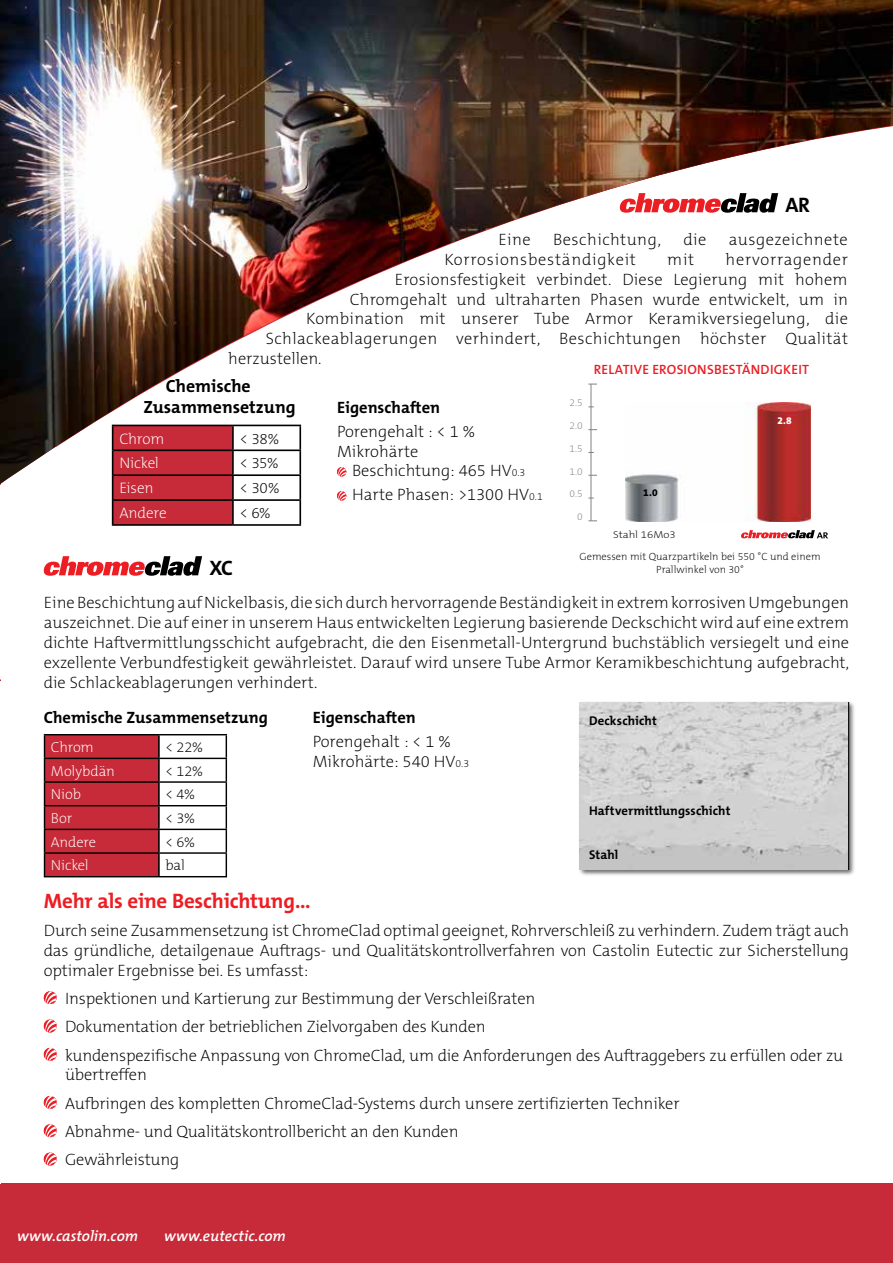
<style>
.page{position:relative;width:893px;height:1263px;background:#fff}
.page>*{position:absolute;margin:0;border:0;box-sizing:border-box;transform-origin:0 0}
.t1{font:700 21px "The Mix B W7";letter-spacing:-.01em;color:#ed1d24}
.t2{font:700 21px "The Mix B W7";color:#000}
.t3{font:700 17.7px/21.3px "The Mix B W7";color:#000}
.t4{font:200 16.5px/19.8px "The Mix B W2";letter-spacing:-.005em;color:#000}
.t5{font:200 16.5px "The Mix B W2";letter-spacing:.025em;color:#000}
.t6{font:200 16.5px "The Mix B W2";letter-spacing:.02em;color:#000}
.t7{font:700 16.5px "The Mix B W7";color:#000}
.t8{font:200 16.5px "The Mix B W2";letter-spacing:.045em;color:#000}
.t9{font:200 16.5px "The Mix B W2";letter-spacing:.03em;color:#000}
.t10{font:200 15.3px "The Mix B W2";letter-spacing:-.015em;color:#fff}
.t11{font:200 15.3px "The Mix B W2";color:#000}
.t12{font:italic 600 15px "The Mix B W6";color:#fff}
.t13{font:200 14.55px "The Mix B W2";letter-spacing:-.01em;color:#fff}
.t14{font:200 14.55px "The Mix B W2";letter-spacing:-.005em;color:#000}
.t15{font:600 13.5px "The Mix B W6";letter-spacing:.02em;color:#ed1d24}
.t16{font:700 12.75px "The Mix B W7";letter-spacing:.005em;color:#000}
.t17{font:200 10.5px/12.6px "The Mix B W2";color:#000;text-align:center}
.t18{font:200 10.2px "The Mix B W2";color:#808285}
.t19{font:200 10.2px "The Mix B W2";color:#000;scale:1.11 1}
.t20{font:800 10.2px "The Mix B W8";color:#fff}
.t21{font:800 10.2px "The Mix B W8";color:#000}
.s1{font-size:10.5px}
</style>
<div class="page">
<div style="left:0;top:1183px;width:893px;height:80px;background:#c72a38"></div>
<img style="left:0;top:0;width:893px;height:484px">
<svg style="left:43px;top:991px;width:14px;height:13px"></svg>
<svg style="left:43px;top:1019px;width:14px;height:14px"></svg>
<svg style="left:43px;top:1047px;width:14px;height:14px"></svg>
<svg style="left:43px;top:1096px;width:14px;height:13px"></svg>
<svg style="left:43px;top:1124px;width:14px;height:14px"></svg>
<svg style="left:43px;top:1152px;width:14px;height:14px"></svg>
<svg style="left:619px;top:193px;width:159px;height:20px"></svg>
<img style="left:625px;top:402px;width:185px;height:119px">
<svg style="left:741px;top:530px;width:87px;height:8px"></svg>
<hr style="left:591px;top:384px;width:1px;height:137px;background:#808285">
<svg style="left:336px;top:467px;width:11px;height:10px"></svg>
<svg style="left:337px;top:491px;width:10px;height:10px"></svg>
<div style="left:112px;top:425px;width:120px;height:99px;background:#c72a38"></div>
<hr style="left:112px;top:524px;width:120px;height:2px;background:#000">
<hr style="left:113px;top:449px;width:120px;height:2px;background:#000101">
<hr style="left:113px;top:474px;width:120px;height:2px;background:#000101">
<hr style="left:113px;top:499px;width:120px;height:2px;background:#000101">
<hr style="left:232px;top:425px;width:69px;height:1px;background:#000101">
<hr style="left:232px;top:426px;width:2px;height:23px;background:#000101">
<hr style="left:299px;top:426px;width:2px;height:23px;background:#000101">
<hr style="left:233px;top:449px;width:68px;height:2px;background:#000101">
<hr style="left:232px;top:451px;width:2px;height:23px;background:#000101">
<hr style="left:299px;top:451px;width:2px;height:23px;background:#000101">
<hr style="left:233px;top:474px;width:68px;height:2px;background:#000101">
<hr style="left:232px;top:476px;width:2px;height:23px;background:#000101">
<hr style="left:299px;top:476px;width:2px;height:23px;background:#000101">
<hr style="left:233px;top:499px;width:68px;height:2px;background:#000101">
<hr style="left:232px;top:501px;width:2px;height:23px;background:#000101">
<hr style="left:299px;top:501px;width:2px;height:23px;background:#000101">
<hr style="left:232px;top:524px;width:69px;height:2px;background:#000101">
<hr style="left:158px;top:735px;width:2px;height:23px;background:#000101">
<hr style="left:158px;top:759px;width:2px;height:22px;background:#000101">
<hr style="left:158px;top:783px;width:2px;height:22px;background:#000101">
<hr style="left:158px;top:806px;width:2px;height:23px;background:#000101">
<hr style="left:158px;top:830px;width:2px;height:22px;background:#000101">
<hr style="left:158px;top:854px;width:2px;height:22px;background:#000101">
<hr style="left:44px;top:734px;width:115px;height:1px;background:#000101">
<hr style="left:159px;top:734px;width:68px;height:1px;background:#000101">
<hr style="left:159px;top:758px;width:68px;height:1px;background:#000101">
<hr style="left:159px;top:781px;width:68px;height:2px;background:#000101">
<hr style="left:159px;top:805px;width:68px;height:1px;background:#000101">
<hr style="left:159px;top:829px;width:68px;height:1px;background:#000101">
<svg style="left:44px;top:735px;width:115px;height:141px;background:#b82734"></svg>
<hr style="left:159px;top:852px;width:68px;height:2px;background:#000101">
<svg style="left:226px;top:735px;width:1px;height:141px"></svg>
<hr style="left:44px;top:876px;width:115px;height:1px;background:#000101">
<hr style="left:159px;top:876px;width:68px;height:1px;background:#000101">
<svg style="left:43px;top:556px;width:159px;height:20px"></svg>
<div style="left:579px;top:701px;width:275px;height:175px;background:#000;opacity:.35"></div>
<img style="left:580px;top:702px;width:267px;height:167px">
<p class="t2" style="left:785px;top:191px;width:26px">AR</p>
<p class="t4" style="left:498px;top:230px;width:34px">Eine</p>
<p class="t9" style="left:553px;top:229px;width:110px">Beschichtung,</p>
<p class="t4" style="left:683px;top:230px;width:25px">die</p>
<p class="t9" style="left:729px;top:229px;width:121px">ausgezeichnete</p>
<p class="t8" style="left:444px;top:249px;width:193px">Korrosionsbeständigkeit</p>
<p class="t4" style="left:667px;top:250px;width:29px">mit</p>
<p class="t8" style="left:726px;top:249px;width:124px">hervorragender</p>
<p class="t4" style="left:395px;top:269px;width:454px">Erosionsfestigkeit verbindet. Diese Legierung mit hohem</p>
<p class="t4" style="left:350px;top:289px;width:500px">Chromgehalt und ultraharten Phasen wurde entwickelt, um in</p>
<p class="t6" style="left:306px;top:308px;width:543px">Kombination mit unserer Tube Armor Keramikversiegelung, die</p>
<p class="t5" style="left:266px;top:328px;width:584px">Schlackeablagerungen verhindert, Beschichtungen höchster Qualität</p>
<p class="t4" style="left:228px;top:349px;width:95px">herzustellen.</p>
<p class="t15" style="left:594px;top:361px;width:217px">RELATIVE EROSIONSBESTÄNDIGKEIT</p>
<p class="t3" style="left:143px;top:375px;width:154px;text-indent:22px">Chemische<br>Zusammensetzung</p>
<p class="t10" style="left:119px;top:428px;width:46px">Chrom</p>
<p class="t11" style="left:240px;top:428px;width:41px">&lt; 38%</p>
<p class="t10" style="left:119px;top:453px;width:41px">Nickel</p>
<p class="t11" style="left:240px;top:453px;width:40px">&lt; 35%</p>
<p class="t10" style="left:119px;top:478px;width:36px">Eisen</p>
<p class="t11" style="left:240px;top:478px;width:41px">&lt; 30%</p>
<p class="t10" style="left:119px;top:503px;width:49px">Andere</p>
<p class="t11" style="left:240px;top:503px;width:32px">&lt; 6%</p>
<p class="t7" style="left:337px;top:396px;width:105px">Eigenschaften</p>
<p class="t4" style="left:337px;top:421px;width:140px">Porengehalt : &lt; 1 %<br>Mikrohärte</p>
<p class="t4" style="left:352px;top:459px;width:192px;line-height:24px">Beschichtung: 465 HV<span class="s1">0.3<br></span>Harte Phasen: &gt;1300 HV<span class="s1">0.1</span></p>
<p class="t18" style="left:570px;top:396px;width:15px">2.5</p>
<p class="t18" style="left:569px;top:419px;width:15px">2.0</p>
<p class="t18" style="left:569px;top:442px;width:15px">1.5</p>
<p class="t18" style="left:569px;top:464px;width:15px">1.0</p>
<p class="t18" style="left:570px;top:487px;width:15px">0.5</p>
<p class="t18" style="left:577px;top:510px;width:7px">0</p>
<p class="t21" style="left:643px;top:486px;width:16px">1.0</p>
<p class="t19" style="left:613px;top:528px;width:58px">Stahl 16Mo3</p>
<p class="t20" style="left:777px;top:414px;width:16px">2.8</p>
<p class="t17" style="left:580px;top:550px;width:242px">Gemessen mit Quarzpartikeln bei 550 °C und einem<br>Prallwinkel von 30°</p>
<p class="t2" style="left:209px;top:554px;width:25px">XC</p>
<p class="t4" style="left:44px;top:593px;width:807px;text-align:justify">Eine Beschichtung auf Nickelbasis, die sich durch hervorragende Beständigkeit in extrem korrosiven Umgebungen auszeichnet. Die auf einer in unserem Haus entwickelten Legierung basierende Deckschicht wird auf eine extrem dichte Haftvermittlungsschicht aufgebracht, die den Eisenmetall-Untergrund buchstäblich versiegelt und eine exzellente Verbundfestigkeit gewährleistet. Darauf wird unsere Tube Armor Keramikbeschichtung aufgebracht, die Schlackeablagerungen verhindert.</p>
<p class="t16" style="left:589px;top:712px;width:69px">Deckschicht</p>
<p class="t7" style="left:313px;top:706px;width:105px">Eigenschaften</p>
<p class="t4" style="left:313px;top:731px;width:158px">Porengehalt : &lt; 1 %<br>Mikrohärte: 540 HV<span class="s1">0.3</span></p>
<p class="t7" style="left:44px;top:707px;width:226px">Chemische Zusammensetzung</p>
<p class="t13" style="left:51px;top:738px;width:44px">Chrom</p>
<p class="t14" style="left:165px;top:738px;width:39px">&lt; 22%</p>
<p class="t13" style="left:51px;top:761px;width:65px">Molybdän</p>
<p class="t14" style="left:165px;top:761px;width:39px">&lt; 12%</p>
<p class="t13" style="left:51px;top:785px;width:32px">Niob</p>
<p class="t14" style="left:165px;top:785px;width:31px">&lt; 4%</p>
<p class="t13" style="left:51px;top:809px;width:23px">Bor</p>
<p class="t14" style="left:165px;top:809px;width:31px">&lt; 3%</p>
<p class="t13" style="left:51px;top:832px;width:47px">Andere</p>
<p class="t14" style="left:165px;top:832px;width:31px">&lt; 6%</p>
<p class="t13" style="left:51px;top:856px;width:39px">Nickel</p>
<p class="t14" style="left:165px;top:856px;width:21px">bal</p>
<p class="t16" style="left:589px;top:802px;width:143px">Haftvermittlungsschicht</p>
<p class="t16" style="left:589px;top:846px;width:31px">Stahl</p>
<p class="t1" style="left:44px;top:887px;width:268px">Mehr als eine Beschichtung...</p>
<p class="t4" style="left:44px;top:921px;width:807px;text-align:justify">Durch seine Zusammensetzung ist ChromeClad optimal geeignet, Rohrverschleiß zu verhindern. Zudem trägt auch das gründliche, detailgenaue Auftrags- und Qualitätskontrollverfahren von Castolin Eutectic zur Sicherstellung optimaler Ergebnisse bei. Es umfasst:</p>
<p class="t4" style="left:65px;top:984px;width:780px;line-height:28.3px">Inspektionen und Kartierung zur Bestimmung der Verschleißraten<br>Dokumentation der betrieblichen Zielvorgaben des Kunden<br>kundenspezifische Anpassung von ChromeClad, um die Anforderungen des Auftraggebers zu erfüllen oder zu</p>
<p class="t4" style="left:65px;top:1061px;width:616px;line-height:28.3px">übertreffen<br>Aufbringen des kompletten ChromeClad-Systems durch unsere zertifizierten Techniker Abnahme- und Qualitätskontrollbericht an den Kunden<br>Gewährleistung</p>
<p class="t12" style="left:17px;top:1226px;width:122px">www.castolin.com</p>
<p class="t12" style="left:164px;top:1226px;width:123px">www.eutectic.com</p>
</div>
